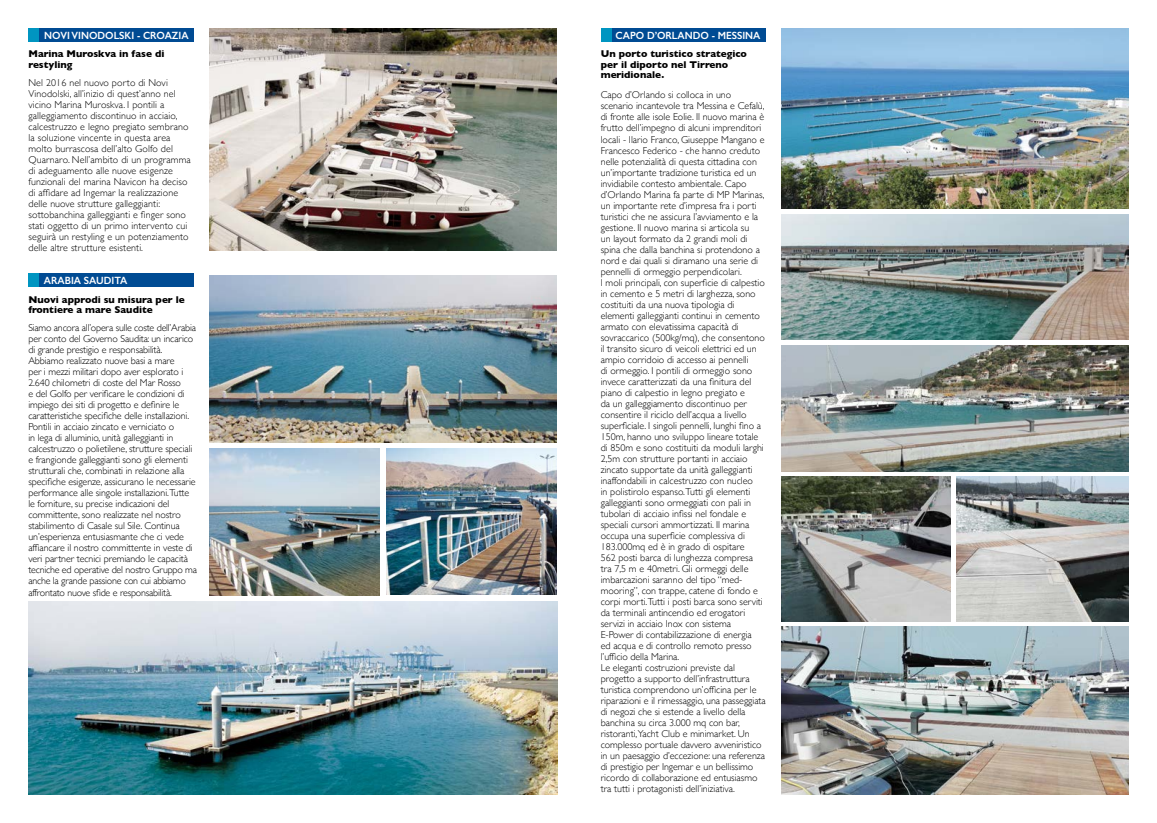
<style>
.page{position:relative;width:1157px;height:823px;background:#fff}
.page>*{position:absolute;margin:0;border:0;box-sizing:border-box;transform-origin:0 0}
.t1{font:600 10.5px "Gill Sans";color:#fff;scale:.95 1}
.t2{font:300 10px/11px "Gill Sans";color:#000}
.t3{font:700 10px/10.6px "Gill Sans";color:#000}
</style>
<div class="page">
<div style="left:611px;top:28px;width:155px;height:14px;background:#004b93"></div>
<div style="left:600px;top:28px;width:11px;height:14px;background:#0095c1"></div>
<img style="left:781px;top:28px;width:347px;height:180px">
<img style="left:781px;top:214px;width:347px;height:126px">
<img style="left:781px;top:345px;width:347px;height:126px">
<img style="left:781px;top:626px;width:347px;height:168px">
<img style="left:781px;top:476px;width:170px;height:145px">
<img style="left:956px;top:476px;width:172px;height:145px">
<img style="left:28px;top:601px;width:529px;height:193px">
<img style="left:210px;top:275px;width:347px;height:167px">
<img style="left:209px;top:28px;width:348px;height:222px">
<div style="left:39px;top:28px;width:155px;height:14px;background:#004b93"></div>
<div style="left:28px;top:28px;width:11px;height:14px;background:#0095c1"></div>
<img style="left:210px;top:448px;width:169px;height:147px">
<img style="left:386px;top:448px;width:171px;height:146px">
<div style="left:39px;top:274px;width:155px;height:13px;background:#004b93"></div>
<div style="left:28px;top:274px;width:11px;height:13px;background:#0095c1"></div>
<p class="t1" style="left:44px;top:29px;width:154px">NOVI VINODOLSKI - CROAZIA</p>
<p class="t3" style="left:28px;top:48px;width:137px">Marina Muroskva in fase di restyling</p>
<p class="t2" style="left:28px;top:76px;width:164px">Nel 2016 nel nuovo porto di Novi Vinodolski, all’inizio di quest’anno nel vicino Marina Muroskva. I pontili a galleggiamento discontinuo in acciaio, calcestruzzo e legno pregiato sembrano la soluzione vincente in questa area molto burrascosa dell’alto Golfo del Quarnaro. Nell’ambito di un programma di adeguamento alle nuove esigenze funzionali del marina Navicon ha deciso di affidare ad Ingemar la realizzazione delle nuove strutture galleggianti: sottobanchina galleggianti e finger sono stati oggetto di un primo intervento cui seguirà un restyling e un potenziamento delle altre strutture esistenti.</p>
<p class="t1" style="left:44px;top:274px;width:90px">ARABIA SAUDITA</p>
<p class="t3" style="left:28px;top:294px;width:158px;line-height:10px">Nuovi approdi su misura per le frontiere a mare Saudite</p>
<p class="t2" style="left:28px;top:322px;width:170px">Siamo ancora all’opera sulle coste dell’Arabia per conto del Governo Saudita: un incarico di grande prestigio e responsabilità.<br>Abbiamo realizzato nuove basi a mare<br>per i mezzi militari dopo aver esplorato i 2.640 chilometri di coste del Mar Rosso<br>e del Golfo per verificare le condizioni di impiego dei siti di progetto e definire le caratteristiche specifiche delle installazioni.<br>Pontili in acciaio zincato e verniciato o<br>in lega di alluminio, unità galleggianti in calcestruzzo o polietilene, strutture speciali e frangionde galleggianti sono gli elementi strutturali che, combinati in relazione alla specifiche esigenze, assicurano le necessarie performance alle singole installazioni.Tutte le forniture, su precise indicazioni del committente, sono realizzate nel nostro stabilimento di Casale sul Sile. Continua un’esperienza entusiasmante che ci vede affiancare il nostro committente in veste di veri partner tecnici premiando le capacità tecniche ed operative del nostro Gruppo ma anche la grande passione con cui abbiamo affrontato nuove sfide e responsabilità.</p>
<p class="t1" style="left:615px;top:29px;width:154px">CAPO D’ORLANDO - MESSINA</p>
<p class="t3" style="left:601px;top:48px;width:148px">Un porto turistico strategico per il diporto nel Tirreno meridionale.</p>
<p class="t2" style="left:601px;top:89px;width:167px">Capo d’Orlando si colloca in uno scenario incantevole tra Messina e Cefalù, di fronte alle isole Eolie. Il nuovo marina è frutto dell’impegno di alcuni imprenditori locali - Ilario Franco, Giuseppe Mangano e Francesco Federico - che hanno creduto nelle potenzialità di questa cittadina con un’importante tradizione turistica ed un invidiabile contesto ambientale. Capo d’Orlando Marina fa parte di MP Marinas, un importante rete d’impresa fra i porti turistici che ne assicura l’avviamento e la gestione. Il nuovo marina si articola su<br>un layout formato da 2 grandi moli di spina che dalla banchina si protendono a nord e dai quali si diramano una serie di pennelli di ormeggio perpendicolari.<br>I moli principali, con superficie di calpestio in cemento e 5 metri di larghezza, sono costituiti da una nuova tipologia di elementi galleggianti continui in cemento armato con elevatissima capacità di sovraccarico (500kg/mq), che consentono il transito sicuro di veicoli elettrici ed un ampio corridoio di accesso ai pennelli<br>di ormeggio. I pontili di ormeggio sono invece caratterizzati da una finitura del piano di calpestio in legno pregiato e<br>da un galleggiamento discontinuo per consentire il riciclo dell’acqua a livello superficiale. I singoli pennelli, lunghi fino a 150m, hanno uno sviluppo lineare totale di 850m e sono costituiti da moduli larghi 2,5m con strutture portanti in acciaio zincato supportate da unità galleggianti inaffondabili in calcestruzzo con nucleo<br>in polistirolo espanso.Tutti gli elementi galleggianti sono ormeggiati con pali in tubolari di acciaio infissi nel fondale e speciali cursori ammortizzati. Il marina occupa una superficie complessiva di 183.000mq ed è in grado di ospitare<br>562 posti barca di lunghezza compresa tra 7,5 m e 40metri. Gli ormeggi delle imbarcazioni saranno del tipo “med&shy;mooring”, con trappe, catene di fondo e corpi morti.Tutti i posti barca sono serviti da terminali antincendio ed erogatori servizi in acciaio Inox con sistema E-Power di contabilizzazione di energia<br>ed acqua e di controllo remoto presso l’ufficio della Marina.<br>Le eleganti costruzioni previste dal progetto a supporto dell’infrastruttura turistica comprendono un’officina per le riparazioni e il rimessaggio, una passeggiata di negozi che si estende a livello della banchina su circa 3.000 mq con bar, ristoranti,Yacht Club e minimarket. Un complesso portuale davvero avveniristico in un paesaggio d’eccezione: una referenza di prestigio per Ingemar e un bellissimo ricordo di collaborazione ed entusiasmo tra tutti i protagonisti dell’iniziativa.</p>
</div>
